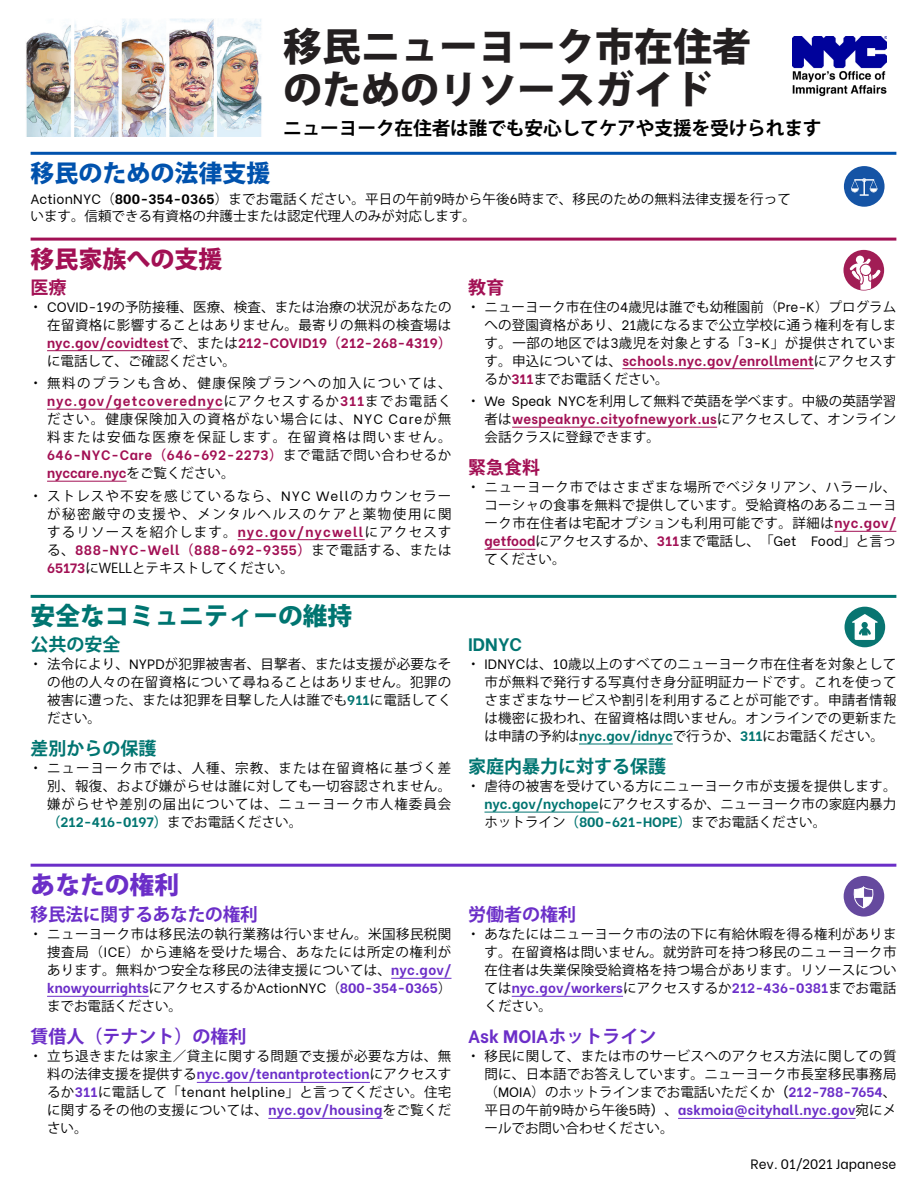
<style>
.page{position:relative;width:918px;height:1188px;background:#fff}
.page>*{position:absolute;margin:0;border:0;box-sizing:border-box;transform-origin:0 0}
.t1{font:800 39px/43.5px "Koz Go Pro";color:#231f20}
.t2{font:800 24.75px "Koz Go Pro";color:#007571}
.t3{font:800 24.75px "Koz Go Pro";color:#6b2ec8}
.t4{font:800 24px "Koz Go Pro";color:#0052ad}
.t5{font:800 24px "Koz Go Pro";color:#a21054}
.t6{font:700 18.75px "Koz Go Pro";letter-spacing:-.01em;color:#000}
.t7{font:700 18px "Koz Go Pro";letter-spacing:-.005em;color:#6b2ec8}
.t8{font:700 18px "Koz Go Pro";color:#007571}
.t9{font:700 18px "Be Vietnam";color:#6b2ec8}
.t10{font:700 18px "Koz Go Pro";color:#a21054}
.t11{font:700 18px "Be Vietnam";letter-spacing:.005em;color:#007571}
.t12{font:13.5px/18px "Koz Go Pro";letter-spacing:.02em;color:#000;text-align:justify}
.t13{font:13.5px "Be Vietnam";color:#000}
.s1{font-family:"Be Vietnam"}
.s2{font-family:"Be Vietnam";font-weight:700}
.s3{font-family:"Be Vietnam";font-weight:700;color:#a21054}
.s4{font-weight:700;color:#a21054}
.s5{font-family:"Be Vietnam";font-weight:700;color:#007571}
.s6{font-weight:700;color:#007571}
.s7{font-family:"Be Vietnam";font-weight:700;color:#6b2ec8}
.s8{font-family:"Koz Go Pro"}
.s9{font-weight:700}
</style>
<div class="page">
<img style="left:792px;top:36px;width:94px;height:61px">
<img style="left:26px;top:19px;width:236px;height:117px">
<hr style="left:31px;top:152px;width:865px;height:3px;background:#0052ad">
<hr style="left:31px;top:238px;width:865px;height:3px;background:#a21054">
<hr style="left:47px;top:350px;width:123px;height:1px;background:#a21054">
<hr style="left:47px;top:409px;width:177px;height:1px;background:#a21054">
<hr style="left:47px;top:481px;width:80px;height:1px;background:#a21054">
<hr style="left:238px;top:539px;width:127px;height:1px;background:#a21054">
<hr style="left:622px;top:368px;width:192px;height:1px;background:#a21054">
<hr style="left:512px;top:427px;width:205px;height:1px;background:#a21054">
<hr style="left:835px;top:531px;width:61px;height:1px;background:#a21054">
<hr style="left:484px;top:549px;width:51px;height:1px;background:#a21054">
<hr style="left:31px;top:595px;width:865px;height:3px;background:#007571">
<hr style="left:579px;top:744px;width:94px;height:1px;background:#007571">
<hr style="left:484px;top:812px;width:115px;height:1px;background:#007571">
<hr style="left:31px;top:864px;width:865px;height:3px;background:#6b2ec8">
<hr style="left:391px;top:978px;width:61px;height:1px;background:#6b2ec8">
<hr style="left:47px;top:996px;width:102px;height:1px;background:#6b2ec8">
<hr style="left:197px;top:1082px;width:173px;height:1px;background:#6b2ec8">
<hr style="left:268px;top:1118px;width:115px;height:1px;background:#6b2ec8">
<hr style="left:512px;top:996px;width:111px;height:1px;background:#6b2ec8">
<hr style="left:678px;top:1118px;width:178px;height:1px;background:#6b2ec8">
<div style="left:844px;top:166px;width:41px;height:41px;background:#1554a5;border-radius:50%"></div>
<svg style="left:851px;top:178px;width:27px;height:18px"></svg>
<div style="left:843px;top:250px;width:41px;height:41px;background:#a11d55;border-radius:50%"></div>
<svg style="left:849px;top:256px;width:33px;height:34px"></svg>
<div style="left:845px;top:607px;width:40px;height:40px;background:#087571;border-radius:50%"></div>
<svg style="left:852px;top:614px;width:26px;height:26px"></svg>
<div style="left:844px;top:876px;width:40px;height:41px;background:#65499e;border-radius:50%"></div>
<svg style="left:854px;top:887px;width:19px;height:21px"></svg>
<h1 class="t1" style="left:283px;top:27px;width:469px">移民ニューヨーク市在住者のためのリソースガイド</h1>
<h1 class="t6" style="left:283px;top:116px;width:540px">ニューヨーク在住者は誰でも安心してケアや支援を受けられます</h1>
<h2 class="t4" style="left:31px;top:157px;width:241px">移民のための法律支援</h2>
<p class="t12" style="left:31px;top:190px;width:762px;line-height:17.2px"><span class="s1">ActionNYC</span>（<span class="s2">800-354-0365</span>）までお電話ください。平日の午前<span class="s1">9</span>時から午後<span class="s1">6</span>時まで、移民のための無料法律支援を行っています。信頼できる有資格の弁護士または認定代理人のみが対応します。</p>
<h2 class="t5" style="left:31px;top:243px;width:193px">移民家族への支援</h2>
<h3 class="t10" style="left:31px;top:275px;width:38px">医療</h3>
<p class="t12" style="left:47px;top:298px;width:406px;text-indent:-14px"><span class="s1">• COVID-19</span>の予防接種、医療、検査、または治療の状況があなたの在留資格に影響することはありません。最寄りの無料の検査場は<span class="s3">nyc.gov/covidtest</span>で、または<span class="s3">212-COVID19</span><span class="s4">（</span><span class="s3">212-268-4319</span><span class="s4">）</span>に電話して、ご確認ください。</p>
<p class="t12" style="left:47px;top:375px;width:406px;text-indent:-14px"><span class="s1">•</span> 無料のプランも含め、健康保険プランへの加入については、<span class="s3">nyc.gov/getcoverednyc</span>にアクセスするか<span class="s3">311</span>までお電話ください。健康保険加入の資格がない場合には、<span class="s1">NYC Care</span>が無料または安価な医療を保証します。在留資格は問いません。<span class="s3">646‑ NYC-Care</span><span class="s4">（</span><span class="s3">646-692-2273</span><span class="s4">）</span>まで電話で問い合わせるか<span class="s3">nyccare.nyc</span>をご覧ください。</p>
<p class="t12" style="left:47px;top:487px;width:406px;text-indent:-14px"><span class="s1">•</span> ストレスや不安を感じているなら、<span class="s1">NYC Well</span>のカウンセラーが秘密厳守の支援や、メンタルヘルスのケアと薬物使用に関するリソースを紹介します。<span class="s3">nyc.gov/nycwell</span>にアクセスする、<span class="s3">888-NYC-Well</span><span class="s4">（</span><span class="s3">888-692-9355</span><span class="s4">）</span>まで電話する、または<span class="s3">65173</span>にWELLとテキストしてください。</p>
<h3 class="t10" style="left:468px;top:275px;width:37px">教育</h3>
<p class="t12" style="left:484px;top:298px;width:413px;text-indent:-14px"><span class="s1">•</span> ニューヨーク市在住の<span class="s1">4</span>歳児は誰でも幼稚園前（<span class="s1">Pre-K</span>）プログラムへの登園資格があり、<span class="s1">21</span>歳になるまで公立学校に通う権利を有します。一部の地区では<span class="s1">3</span>歳児を対象とする「<span class="s1">3-K</span>」が提供されています。申込については、<span class="s3">schools.nyc.gov/enrollment</span>にアクセスするか<span class="s3">311</span>までお電話ください。</p>
<p class="t12" style="left:484px;top:393px;width:413px;text-indent:-14px"><span class="s1">• We Speak NYC</span>を利用して無料で英語を学べます。中級の英語学習者は<span class="s3">wespeaknyc.cityofnewyork.us</span>にアクセスして、オンライン会話クラスに登録できます。</p>
<h3 class="t10" style="left:468px;top:456px;width:73px">緊急食料</h3>
<p class="t12" style="left:484px;top:479px;width:414px;text-indent:-14px"><span class="s1">•</span> ニューヨーク市ではさまざまな場所でベジタリアン、ハラール、コーシャの食事を無料で提供しています。受給資格のあるニューヨーク市在住者は宅配オプションも利用可能です。詳細は<span class="s3">nyc.gov/ getfood</span>にアクセスするか、<span class="s3">311</span>まで電話し、「<span class="s1">Get Food</span>」と言ってください。</p>
<h2 class="t2" style="left:31px;top:600px;width:323px">安全なコミュニティーの維持</h2>
<h3 class="t8" style="left:31px;top:633px;width:92px">公共の安全</h3>
<p class="t12" style="left:47px;top:655px;width:406px;text-indent:-14px"><span class="s1">•</span> 法令により、<span class="s1">NYPD</span>が犯罪被害者、目撃者、または支援が必要なその他の人々の在留資格について尋ねることはありません。犯罪の被害に遭った、または犯罪を目撃した人は誰でも<span class="s5">911</span>に電話してください。</p>
<h3 class="t8" style="left:31px;top:737px;width:128px">差別からの保護</h3>
<p class="t12" style="left:47px;top:760px;width:406px;text-indent:-14px"><span class="s1">•</span> ニューヨーク市では、人種、宗教、または在留資格に基づく差別、報復、および嫌がらせは誰に対しても一切容認されません。嫌がらせや差別の届出については、ニューヨーク市人権委員会<span class="s6">（</span><span class="s5">212-416-0197</span><span class="s6">）</span>までお電話ください。</p>
<h3 class="t11" style="left:468px;top:629px;width:56px">IDNYC</h3>
<p class="t12" style="left:484px;top:655px;width:414px;text-indent:-14px"><span class="s1">• IDNYC</span>は、<span class="s1">10</span>歳以上のすべてのニューヨーク市在住者を対象として市が無料で発行する写真付き身分証明証カードです。これを使ってさまざまなサービスや割引を利用することが可能です。申請者情報は機密に扱われ、在留資格は問いません。オンラインでの更新または申請の予約は<span class="s5">nyc.gov/idnyc</span>で行うか、<span class="s5">311</span>にお電話ください。</p>
<h3 class="t8" style="left:468px;top:755px;width:199px">家庭内暴力に対する保護</h3>
<p class="t12" style="left:484px;top:778px;width:414px;text-indent:-14px"><span class="s1">•</span> 虐待の被害を受けている方にニューヨーク市が支援を提供します。<span class="s5">nyc.gov/nychope</span>にアクセスするか、ニューヨーク市の家庭内暴力ホットライン<span class="s6">（</span><span class="s5">800-621-HOPE</span><span class="s6">）</span>までお電話ください。</p>
<h2 class="t3" style="left:31px;top:868px;width:150px">あなたの権利</h2>
<h3 class="t7" style="left:31px;top:903px;width:229px">移民法に関するあなたの権利</h3>
<p class="t12" style="left:47px;top:926px;width:406px;text-indent:-14px"><span class="s1">•</span> ニューヨーク市は移民法の執行業務は行いません。米国移民税関捜査局（<span class="s1">ICE</span>）から連絡を受けた場合、あなたには所定の権利があります。無料かつ安全な移民の法律支援については、<span class="s7">nyc.gov/ knowyourrights</span>にアクセスするか<span class="s1">ActionNYC</span>（<span class="s7">800-354-0365</span>）までお電話ください。</p>
<h3 class="t7" style="left:31px;top:1025px;width:217px">賃借人（テナント）の権利</h3>
<p class="t12" style="left:47px;top:1048px;width:406px;text-indent:-14px"><span class="s1">•</span> 立ち退きまたは家主／貸主に関する問題で支援が必要な方は、無料の法律支援を提供する<span class="s7">nyc.gov/tenantprotection</span>にアクセスするか<span class="s7">311</span>に電話して「<span class="s1">tenant helpline</span>」と言ってください。住宅に関するその他の支援については、<span class="s7">nyc.gov/housing</span>をご覧ください。</p>
<h3 class="t7" style="left:468px;top:903px;width:109px">労働者の権利</h3>
<p class="t12" style="left:484px;top:926px;width:414px;text-indent:-14px"><span class="s1">•</span> あなたにはニューヨーク市の法の下に有給休暇を得る権利があります。在留資格は問いません。就労許可を持つ移民のニューヨーク市在住者は失業保険受給資格を持つ場合があります。リソースについては<span class="s7">nyc.gov/workers</span>にアクセスするか<span class="s7">212-436-0381</span>までお電話ください。</p>
<h3 class="t9" style="left:468px;top:1022px;width:190px">Ask MOIA<span class="s8">ホットライン</span></h3>
<p class="t12" style="left:484px;top:1048px;width:414px;text-indent:-14px"><span class="s1">•</span> 移民に関して、または市のサービスへのアクセス方法に関しての質問に、日本語でお答えしています。ニューヨーク市長室移民事務局（<span class="s1">MOIA</span>）のホットラインまでお電話いただくか<span class="s9">（</span><span class="s7">212-788-7654</span>、平日の午前<span class="s1">9</span>時から午後<span class="s1">5</span>時<span class="s9">）</span>、<span class="s7">askmoia@cityhall.nyc.gov</span>宛にメールでお問い合わせください。</p>
<p class="t13" style="left:751px;top:1153px;width:147px">Rev. 01/2021 Japanese</p>
</div>
